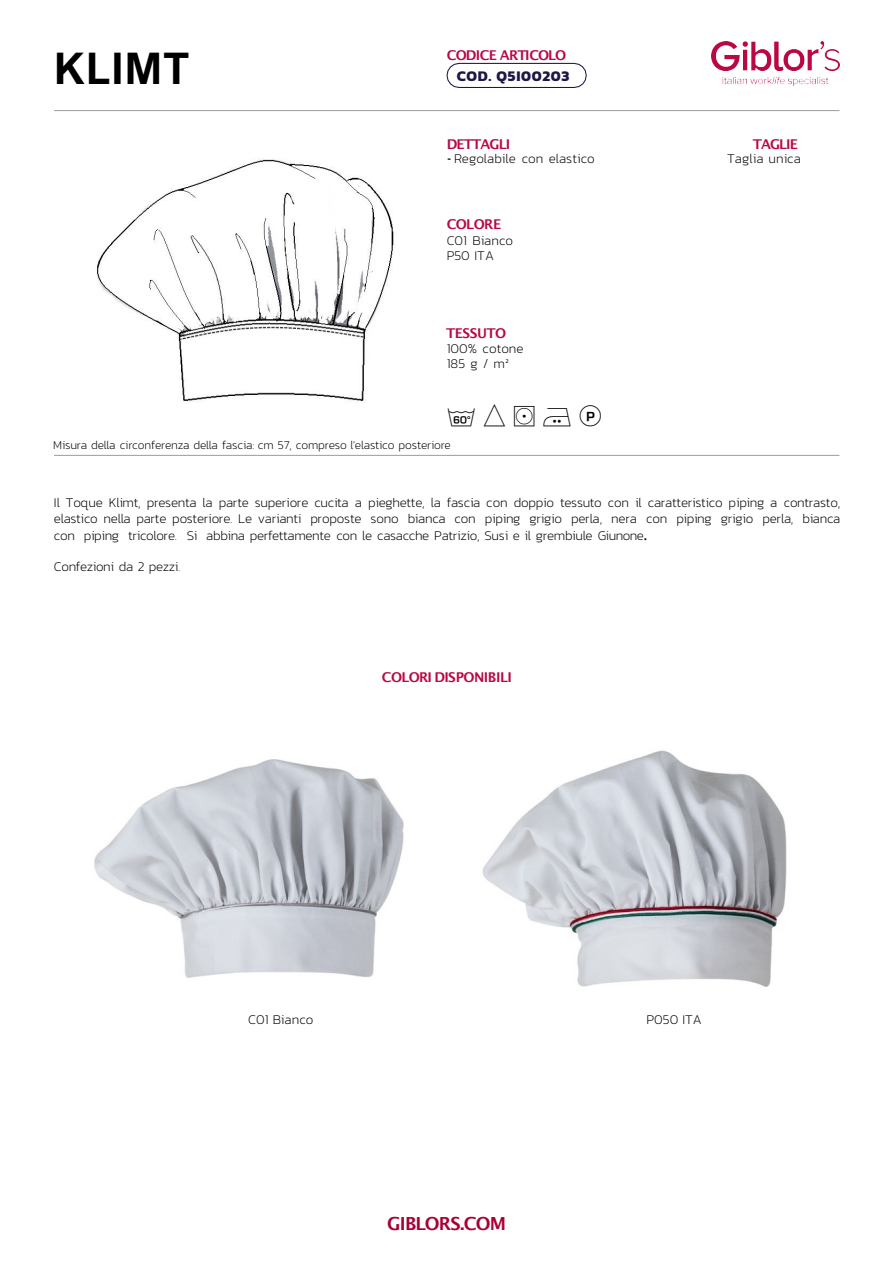
<style>
.page{position:relative;width:893px;height:1264px;background:#fff}
.page>*{position:absolute;margin:0;border:0;box-sizing:border-box;transform-origin:0 0}
.t1{font:700 43.5px "Arial Nova";letter-spacing:.015em;color:#000}
.t2{font:600 18px "Lucida Sans";letter-spacing:-.04em;color:#a90034}
.t3{font:700 15px "Kanit";letter-spacing:.045em;color:#1e1646}
.t4{font:200 13.5px/16.4px "Kanit";letter-spacing:-.005em;color:#000}
.t5{font:600 13.5px "Lucida Sans";letter-spacing:-.05em;color:#b90845}
.t6{font:200 13.5px "Kanit";letter-spacing:-.03em;color:#000}
.t7{font:600 13.5px "Lucida Sans";letter-spacing:-.07em;color:#b90845}
.t8{font:200 12px "Kanit";letter-spacing:-.015em;color:#000}
.s1{font-family:"Trebuchet MS";font-weight:400}
</style>
<div class="page">
<img style="left:97px;top:158px;width:297px;height:244px">
<img style="left:95px;top:759px;width:309px;height:219px">
<img style="left:482px;top:750px;width:304px;height:237px">
<img style="left:711px;top:41px;width:128px;height:44px">
<hr style="left:54px;top:110px;width:785px;height:1px;background:#9d9d9c">
<hr style="left:54px;top:455px;width:785px;height:1px;background:#9d9d9c">
<svg style="left:446px;top:62px;width:141px;height:26px"></svg>
<h2 class="t1" style="left:54px;top:43px;width:137px">KLIMT</h2>
<p class="t5" style="left:446px;top:47px;width:121px">CODICE ARTICOLO</p>
<p class="t3" style="left:456px;top:64px;width:114px">COD. Q5I00203</p>
<p class="t7" style="left:446px;top:136px;width:65px">DETTAGLI</p>
<p class="t4" style="left:446px;top:150px;width:150px"><span class="s1">-</span> Regolabile con elastico</p>
<p class="t5" style="left:446px;top:216px;width:56px">COLORE</p>
<p class="t4" style="left:446px;top:232px;width:68px;line-height:15px">C01 Bianco<br>P50 ITA</p>
<p class="t5" style="left:446px;top:325px;width:62px">TESSUTO</p>
<p class="t4" style="left:447px;top:340px;width:78px">100% cotone</p>
<p class="t4" style="left:447px;top:355px;width:64px">185 g / m²</p>
<p class="t8" style="left:53px;top:436px;width:399px">Misura della circonferenza della fascia: cm 57, compreso l'elastico posteriore</p>
<p class="t5" style="left:752px;top:136px;width:47px">TAGLIE</p>
<p class="t4" style="left:727px;top:150px;width:75px">Taglia unica</p>
<p class="t4" style="left:54px;top:494px;width:788px;text-align:justify">Il Toque Klimt, presenta la parte superiore cucita a pieghette, la fascia con doppio tessuto con il caratteristico piping a contrasto, elastico nella parte posteriore. Le varianti proposte sono bianca con piping grigio perla, nera con piping grigio perla, bianca con piping tricolore. Si abbina perfettamente con le casacche Patrizio, Susi e il grembiule Giunone<span class="s1">.</span></p>
<p class="t6" style="left:54px;top:557px;width:128px">Confezioni da 2 pezzi.</p>
<p class="t5" style="left:382px;top:669px;width:131px">COLORI DISPONIBILI</p>
<p class="t4" style="left:248px;top:1011px;width:67px">C01 Bianco</p>
<p class="t4" style="left:646px;top:1011px;width:57px">P050 ITA</p>
<h2 class="t2" style="left:387px;top:1212px;width:121px">GIBLORS.COM</h2>
</div>
